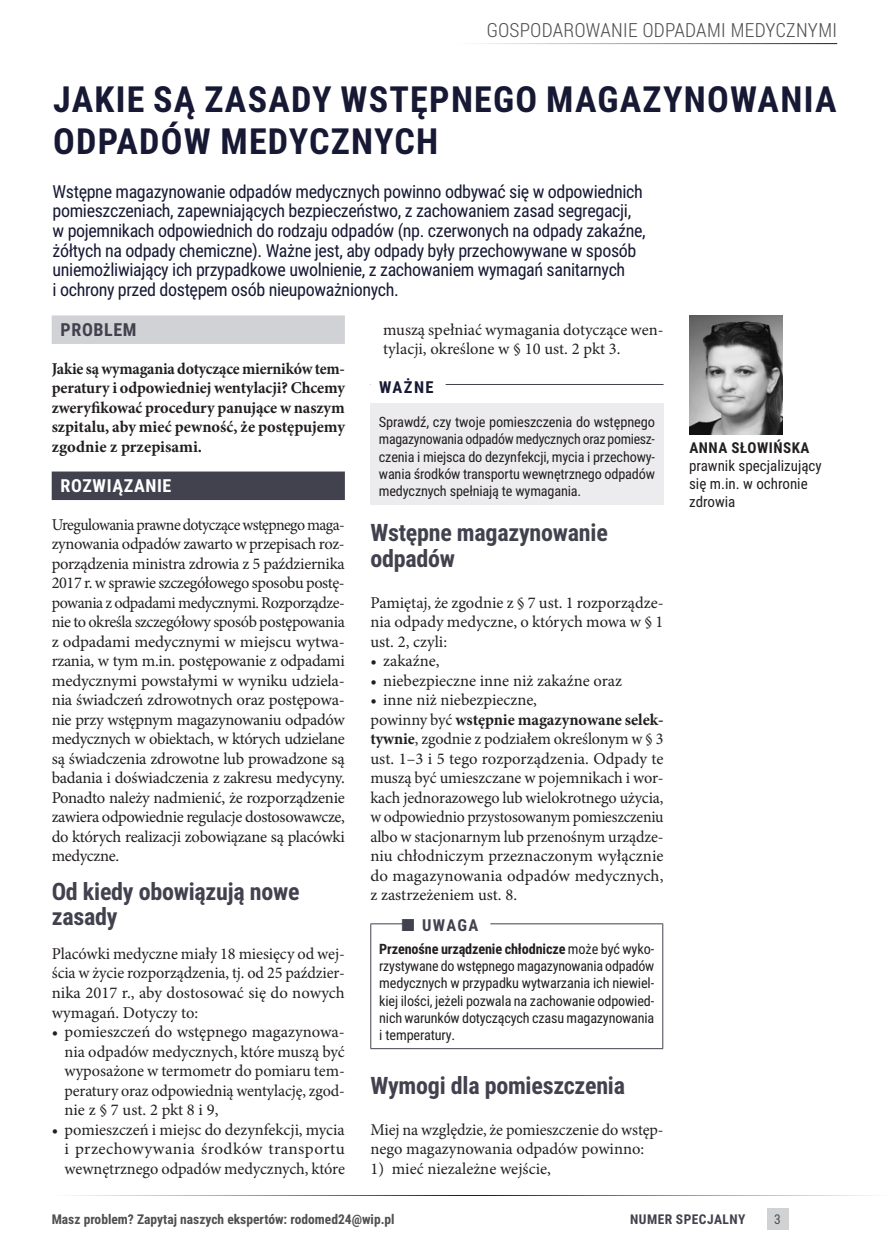
<style>
.page{position:relative;width:892px;height:1259px;background:#fff}
.page>*{position:absolute;margin:0;border:0;box-sizing:border-box;transform-origin:0 0}
.t1{font:700 36px/42px "Roboto Condensed";letter-spacing:.035em;color:#171934}
.t2{font:700 24px/25.5px "Roboto Condensed";letter-spacing:-.01em;color:#42424f}
.t3{font:300 19.5px "Roboto Condensed";letter-spacing:.02em;color:#505052}
.t4{font:18px/19.5px "Roboto Condensed";letter-spacing:-.02em;color:#171934}
.t5{font:700 18px "Roboto Condensed";letter-spacing:.035em;color:#fff}
.t6{font:700 18px "Roboto Condensed";letter-spacing:.035em;color:#42424f}
.t7{font:16.5px/19.5px "Minion Pro";letter-spacing:-.005em;color:#231f20;text-align:justify}
.t8{font:16.5px/19.5px "Minion Pro";letter-spacing:-.005em;color:#231f20;text-align:justify;scale:.96 1}
.t9{font:700 16.5px/19.5px "Minion Pro";color:#231f20;text-align:justify;scale:.96 1}
.t10{font:700 16.5px "Roboto Condensed";letter-spacing:.085em;color:#171934}
.t11{font:700 16.5px "Roboto Condensed";letter-spacing:.08em;color:#42424f}
.t12{font:15px/18px "Roboto Condensed";color:#231f20}
.t13{font:700 15px "Roboto Condensed";letter-spacing:.035em;color:#231f20}
.t14{font:14.25px/17.2px "Roboto Condensed";letter-spacing:-.015em;color:#231f20;text-align:justify}
.t15{font:700 13.5px "Roboto Condensed";color:#505052}
.t16{font:700 13.5px "Roboto Condensed";letter-spacing:.035em;color:#42424f}
.t17{font:13.5px "Roboto Condensed";color:#505052}
.s1{font-weight:700}
</style>
<div class="page">
<div style="left:766px;top:1208px;width:22px;height:21px;background:#d1d2d4"></div>
<img style="left:689px;top:315px;width:93px;height:119px">
<div style="left:52px;top:315px;width:293px;height:29px;background:#d1d2d5"></div>
<div style="left:52px;top:471px;width:293px;height:29px;background:#42424f"></div>
<hr style="left:370px;top:384px;width:293px;height:1px;background:#42424f">
<div style="left:370px;top:380px;width:75px;height:6px;background:#fff"></div>
<div style="left:370px;top:403px;width:293px;height:101px;background:#ecebed"></div>
<hr style="left:370px;top:923px;width:293px;height:1px;background:#42424f">
<hr style="left:370px;top:924px;width:1px;height:124px;background:#42424f">
<hr style="left:662px;top:924px;width:1px;height:124px;background:#42424f">
<hr style="left:370px;top:1048px;width:293px;height:1px;background:#42424f">
<div style="left:413px;top:919px;width:77px;height:10px;background:#fff"></div>
<svg style="left:402px;top:923px;width:12px;height:2px"></svg>
<p class="t3" style="left:486px;top:22px;width:352px">GOSPODAROWANIE ODPADAMI MEDYCZNYMI</p>
<h1 class="t1" style="left:53px;top:82px;width:784px">JAKIE SĄ ZASADY WSTĘPNEGO MAGAZYNOWANIA<br>ODPADÓW MEDYCZNYCH</h1>
<p class="t4" style="left:53px;top:183px;width:594px">Wstępne magazynowanie odpadów medycznych powinno odbywać się w odpowiednich pomieszczeniach, zapewniających bezpieczeństwo, z zachowaniem zasad segregacji, w pojemnikach odpowiednich do rodzaju odpadów (np. czerwonych na odpady zakaźne, żółtych na odpady chemiczne). Ważne jest, aby odpady były przechowywane w sposób uniemożliwiający ich przypadkowe uwolnienie, z zachowaniem wymagań sanitarnych<br>i ochrony przed dostępem osób nieupoważnionych.</p>
<p class="t6" style="left:60px;top:322px;width:78px">PROBLEM</p>
<p class="t9" style="left:52px;top:360px;width:307px">Jakie są wymagania dotyczące mierników tem&shy;peratury i odpowiedniej wentylacji? Chcemy zweryfikować procedury panujące w naszym szpitalu, aby mieć pewność, że postępujemy zgodnie z przepisami.</p>
<p class="t5" style="left:60px;top:478px;width:112px">ROZWIĄZANIE</p>
<p class="t8" style="left:52px;top:516px;width:307px">Uregulowania prawne dotyczące wstępnego maga&shy;zynowania odpadów zawarto w przepisach roz&shy;porządzenia ministra zdrowia z 5 października 2017 r. w sprawie szczegółowego sposobu postę&shy;powania z odpadami medycznymi. Rozporządze&shy;nie to określa szczegółowy sposób postępowania z odpadami medycznymi w miejscu wytwa&shy;rzania, w tym m.in. postępowanie z odpadami medycznymi powstałymi w wyniku udziela&shy;nia świadczeń zdrowotnych oraz postępowa&shy;nie przy wstępnym magazynowaniu odpadów medycznych w obiektach, w których udzielane są świadczenia zdrowotne lub prowadzone są badania i doświadczenia z zakresu medycyny.<br>Ponadto należy nadmienić, że rozporządzenie zawiera odpowiednie regulacje dostosowawcze, do których realizacji zobowiązane są placówki medyczne.</p>
<h2 class="t2" style="left:52px;top:880px;width:249px">Od kiedy obowiązują nowe zasady</h2>
<p class="t7" style="left:52px;top:945px;width:294px">Placówki medyczne miały 18 miesięcy od wej&shy;ścia w życie rozporządzenia, tj. od 25 paździer&shy;nika 2017 r., aby dostosować się do nowych wymagań. Dotyczy to:</p>
<p class="t7" style="left:64px;top:1023px;width:282px;text-indent:-13px">• pomieszczeń do wstępnego magazynowa&shy;nia odpadów medycznych, które muszą być wyposażone w termometr do pomiaru tem&shy;peratury oraz odpowiednią wentylację, zgod&shy;nie z § 7 ust. 2 pkt 8 i 9,</p>
<p class="t7" style="left:64px;top:1120px;width:282px;text-indent:-13px">• pomieszczeń i miejsc do dezynfekcji, mycia i przechowywania środków transportu wewnętrznego odpadów medycznych, które</p>
<p class="t7" style="left:383px;top:321px;width:282px">muszą spełniać wymagania dotyczące wen&shy;tylacji, określone w § 10 ust. 2 pkt 3.</p>
<p class="t10" style="left:379px;top:380px;width:56px">WAŻNE</p>
<p class="t14" style="left:379px;top:414px;width:277px">Sprawdź, czy twoje pomieszczenia do wstępnego magazynowania odpadów medycznych oraz pomiesz&shy;czenia i miejsca do dezynfekcji, mycia i przechowy&shy;wania środków transportu wewnętrznego odpadów medycznych spełniają te wymagania.</p>
<h2 class="t2" style="left:370px;top:522px;width:239px">Wstępne magazynowanie odpadów</h2>
<p class="t7" style="left:370px;top:594px;width:295px">Pamiętaj, że zgodnie z § 7 ust. 1 rozporządze&shy;nia odpady medyczne, o których mowa w § 1 ust. 2, czyli:</p>
<p class="t7" style="left:370px;top:652px;width:70px">• zakaźne,</p>
<p class="t7" style="left:370px;top:672px;width:253px">• niebezpieczne inne niż zakaźne oraz</p>
<p class="t7" style="left:370px;top:691px;width:295px;text-align:left">• inne niż niebezpieczne,<br>powinny być <span class="s1">wstępnie magazynowane selek&shy;tywnie</span>, zgodnie z podziałem określonym w § 3 ust. 1–3 i 5 tego rozporządzenia. Odpady te muszą być umieszczane w pojemnikach i wor&shy;kach jednorazowego lub wielokrotnego użycia, w odpowiednio przystosowanym pomieszczeniu albo w stacjonarnym lub przenośnym urządze&shy;niu chłodniczym przeznaczonym wyłącznie do magazynowania odpadów medycznych, z zastrzeżeniem ust. 8.</p>
<p class="t11" style="left:422px;top:918px;width:58px">UWAGA</p>
<p class="t14" style="left:379px;top:941px;width:276px"><span class="s1">Przenośne urządzenie chłodnicze</span>-może być wyko&shy;rzystywane do wstępnego magazynowania odpadów medycznych w przypadku wytwarzania ich niewiel&shy;kiej ilości, jeżeli pozwala na zachowanie odpowied&shy;nich warunków dotyczących czasu magazynowania i temperatury.</p>
<h2 class="t2" style="left:370px;top:1074px;width:256px">Wymogi dla-pomieszczenia</h2>
<p class="t7" style="left:370px;top:1120px;width:294px">Miej na względzie, że pomieszczenie do wstęp&shy;nego magazynowania odpadów powinno:</p>
<p class="t7" style="left:370px;top:1159px;width:182px">1) mieć niezależne wejście,</p>
<p class="t13" style="left:689px;top:442px;width:122px">ANNA SŁOWIŃSKA</p>
<p class="t12" style="left:689px;top:458px;width:134px">prawnik specjalizujący się m.in. w ochronie zdrowia</p>
<p class="t15" style="left:52px;top:1213px;width:344px">Masz problem? Zapytaj naszych ekspertów: rodomed24@wip.pl</p>
<p class="t16" style="left:630px;top:1213px;width:117px">NUMER SPECJALNY</p>
<p class="t17" style="left:774px;top:1213px;width:8px">3</p>
</div>
